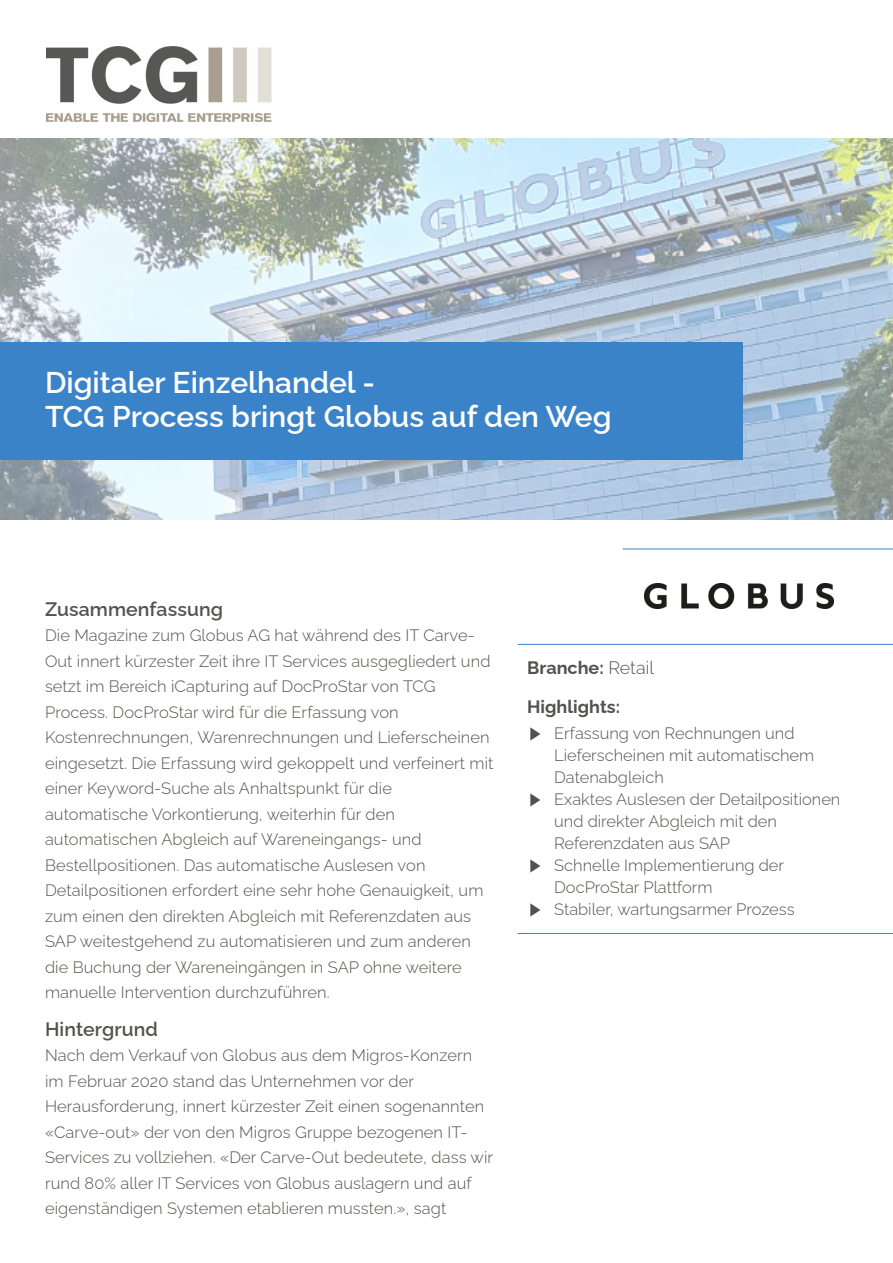
<style>
.page{position:relative;width:893px;height:1263px;background:#fff}
.page>*{position:absolute;margin:0;border:0;box-sizing:border-box;transform-origin:0 0}
.t1{font:600 30px/34.5px "Raleway";color:#fff}
.t2{font:600 19.5px "Raleway";letter-spacing:.005em;color:#53534d}
.t3{font:700 18px/38.8px "Raleway";color:#53534d}
.t4{font:300 16.5px/25.5px "Raleway";letter-spacing:.005em;color:#53534d}
.s1{font-weight:300}
.s2{font-family:"Malgun Gothic"}
</style>
<div class="page">
<img style="left:0;top:138px;width:893px;height:382px">
<img style="left:46px;top:46px;width:225px;height:76px">
<img style="left:644px;top:584px;width:189px;height:24px">
<div style="left:0;top:342px;width:743px;height:117px;background:#3a83c9"></div>
<hr style="left:623px;top:549px;width:270px;height:1px;background:#3a83c9">
<hr style="left:518px;top:644px;width:375px;height:1px;background:#3a83c9">
<hr style="left:518px;top:933px;width:375px;height:1px;background:#3a83c9">
<h1 class="t1" style="left:45px;top:365px;width:568px">Digitaler Einzelhandel -<br>TCG Process bringt Globus auf den Weg</h1>
<p class="t2" style="left:45px;top:597px;width:180px">Zusammenfassung</p>
<p class="t4" style="left:45px;top:623px;width:450px">Die Magazine zum Globus AG hat während des IT Carve-Out innert kürzester Zeit ihre IT Services ausgegliedert und setzt im Bereich iCapturing auf DocProStar von TCG Process. DocProStar wird für die Erfassung von Kostenrechnungen, Warenrechnungen und Lieferscheinen eingesetzt. Die Erfassung wird gekoppelt und verfeinert mit einer Keyword-Suche als Anhaltspunkt für die automatische Vorkontierung, weiterhin für den automatischen Abgleich auf Wareneingangs- und Bestellpositionen. Das automatische Auslesen von Detailpositionen erfordert eine sehr hohe Genauigkeit, um zum einen den direkten Abgleich mit Referenzdaten aus SAP weitestgehend zu automatisieren und zum anderen die Buchung der Wareneingängen in SAP ohne weitere manuelle Intervention durchzuführen.</p>
<p class="t2" style="left:45px;top:1017px;width:115px">Hintergrund</p>
<p class="t4" style="left:45px;top:1043px;width:450px">Nach dem Verkauf von Globus aus dem Migros-Konzern im Februar 2020 stand das Unternehmen vor der Herausforderung, innert kürzester Zeit einen sogenannten «Carve-out» der von den Migros Gruppe bezogenen IT-Services zu vollziehen. «Der Carve-Out bedeutete, dass wir rund 80% aller IT Services von Globus auslagern und auf eigenständigen Systemen etablieren mussten.», sagt</p>
<p class="t3" style="left:527px;top:648px;width:128px">Branche: <span class="s1">Retail<br></span>Highlights:</p>
<p class="t4" style="left:527px;top:721px;width:269px"><span class="s2">▶</span> Erfassung von Rechnungen und</p>
<p class="t4" style="left:554px;top:743px;width:262px">Lieferscheinen mit automatischem</p>
<p class="t4" style="left:554px;top:765px;width:111px">Datenabgleich</p>
<p class="t4" style="left:527px;top:787px;width:315px"><span class="s2">▶</span> Exaktes Auslesen der Detailpositionen</p>
<p class="t4" style="left:554px;top:809px;width:224px">und direkter Abgleich mit den</p>
<p class="t4" style="left:554px;top:831px;width:178px">Referenzdaten aus SAP</p>
<p class="t4" style="left:527px;top:853px;width:259px"><span class="s2">▶</span> Schnelle Implementierung der</p>
<p class="t4" style="left:554px;top:875px;width:160px">DocProStar Plattform</p>
<p class="t4" style="left:527px;top:896px;width:269px"><span class="s2">▶</span> Stabiler, wartungsarmer Prozess</p>
</div>
